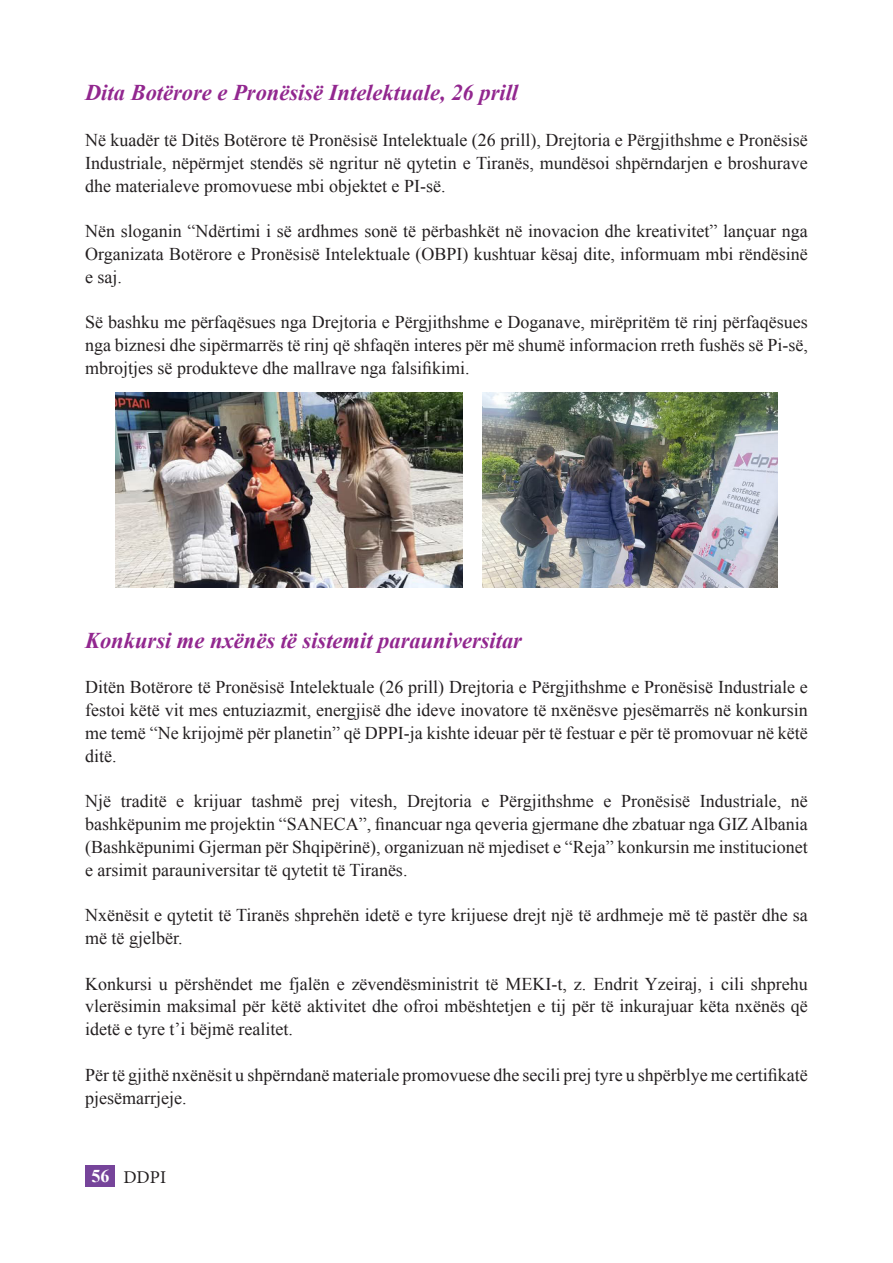
<style>
.page{position:relative;width:893px;height:1263px;background:#fff}
.page>*{position:absolute;margin:0;border:0;box-sizing:border-box;transform-origin:0 0}
.t1{font:italic 700 22.5px "Times New Roman";color:#92278f}
.t2{font:18px/22.8px "Times New Roman";color:#231f20;text-align:justify}
.t3{font:18px "Minion Pro";color:#231f20}
.s1{font-family:"Times New Roman";font-weight:700;color:#fff}
</style>
<div class="page">
<div style="left:85px;top:1165px;width:30px;height:21px;background:#76449a"></div>
<img style="left:115px;top:393px;width:347px;height:195px">
<img style="left:483px;top:393px;width:295px;height:195px">
<p class="t1" style="left:85px;top:77px;width:435px">Dita Botërore e Pronësisë Intelektuale, 26 prill</p>
<p class="t2" style="left:85px;top:128px;width:724px">Në kuadër të Ditës Botërore të Pronësisë Intelektuale (26 prill), Drejtoria e Përgjithshme e Pronësisë Industriale, nëpërmjet stendës së ngritur në qytetin e Tiranës, mundësoi shpërndarjen e broshurave dhe materialeve promovuese mbi objektet e PI-së.</p>
<p class="t2" style="left:85px;top:219px;width:724px">Nën sloganin “Ndërtimi i së ardhmes sonë të përbashkët në inovacion dhe kreativitet” lançuar nga Organizata Botërore e Pronësisë Intelektuale (OBPI) kushtuar kësaj dite, informuam mbi rëndësinë e saj.</p>
<p class="t2" style="left:85px;top:311px;width:724px">Së bashku me përfaqësues nga Drejtoria e Përgjithshme e Doganave, mirëpritëm të rinj përfaqësues nga biznesi dhe sipërmarrës të rinj që shfaqën interes për më shumë informacion rreth fushës së Pi-së, mbrojtjes së produkteve dhe mallrave nga falsifikimi.</p>
<p class="t1" style="left:85px;top:624px;width:438px">Konkursi me nxënës të sistemit parauniversitar</p>
<p class="t2" style="left:85px;top:675px;width:724px">Ditën Botërore të Pronësisë Intelektuale (26 prill) Drejtoria e Përgjithshme e Pronësisë Industriale e festoi këtë vit mes entuziazmit, energjisë dhe ideve inovatore të nxënësve pjesëmarrës në konkursin me temë “Ne krijojmë për planetin” që DPPI-ja kishte ideuar për të festuar e për të promovuar në këtë ditë.</p>
<p class="t2" style="left:85px;top:789px;width:724px">Një traditë e krijuar tashmë prej vitesh, Drejtoria e Përgjithshme e Pronësisë Industriale, në bashkëpunim me projektin “SANECA”, financuar nga qeveria gjermane dhe zbatuar nga GIZ Albania (Bashkëpunimi Gjerman për Shqipërinë), organizuan në mjediset e “Reja” konkursin me institucionet e arsimit parauniversitar të qytetit të Tiranës.</p>
<p class="t2" style="left:85px;top:903px;width:724px">Nxënësit e qytetit të Tiranës shprehën idetë e tyre krijuese drejt një të ardhmeje më të pastër dhe sa më të gjelbër.</p>
<p class="t2" style="left:85px;top:972px;width:724px">Konkursi u përshëndet me fjalën e zëvendësministrit të MEKI-t, z. Endrit Yzeiraj, i cili shprehu vlerësimin maksimal për këtë aktivitet dhe ofroi mbështetjen e tij për të inkurajuar këta nxënës që idetë e tyre t’i bëjmë realitet.</p>
<p class="t2" style="left:85px;top:1063px;width:724px">Për të gjithë nxënësit u shpërndanë materiale promovuese dhe secili prej tyre u shpërblye me certifikatë pjesëmarrjeje.</p>
<p class="t3" style="left:92px;top:1165px;width:76px"><span class="s1">56</span> DDPI</p>
</div>
